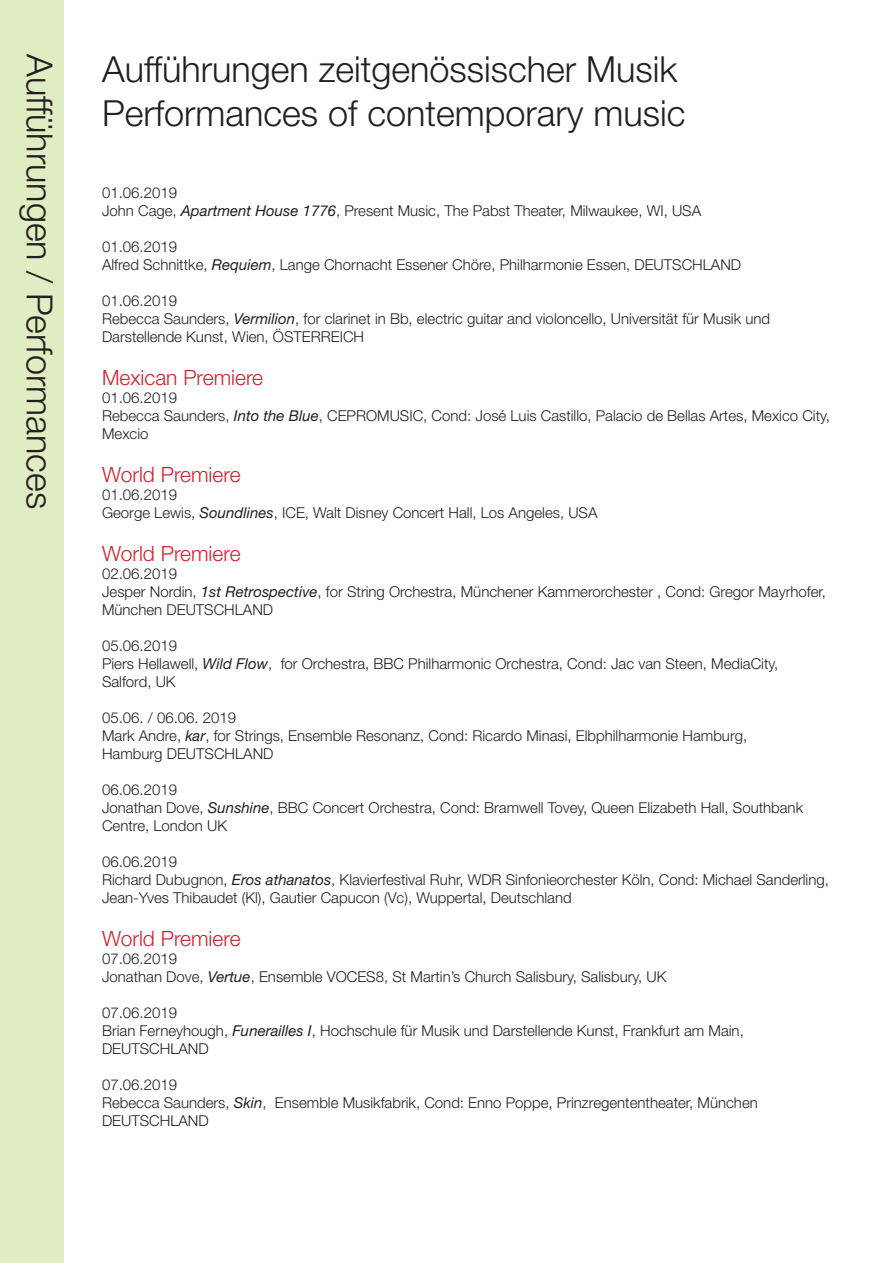
<style>
.page{position:relative;width:893px;height:1263px;background:#fff}
.page>*{position:absolute;margin:0;border:0;box-sizing:border-box;transform-origin:0 0}
.t1{font:300 36px/43.2px "Helvetica Neue";color:#231f20}
.t2{font:300 21px "Helvetica Neue";color:#d1232a}
.t3{font:300 15px/18px "Helvetica Neue";color:#231f20}
.s1{font-weight:400;font-style:italic}
</style>
<div class="page">
<div style="left:0;top:0;width:64px;height:1263px;background:#e0edc3"></div>
<h1 class="t1" style="left:62px;top:54px;width:456px;rotate:90deg">Aufführungen / Performances</h1>
<h1 class="t1" style="left:102px;top:47px;width:585px">Aufführungen zeitgenössischer Musik<br>Performances of contemporary music</h1>
<p class="t3" style="left:102px;top:183px;width:601px">01.06.2019<br>John Cage, <span class="s1">Apartment House 1776</span>, Present Music, The Pabst Theater, Milwaukee, WI, USA</p>
<p class="t3" style="left:102px;top:237px;width:641px">01.06.2019<br>Alfred Schnittke, <span class="s1">Requiem</span>, Lange Chornacht Essener Chöre, Philharmonie Essen, DEUTSCHLAND</p>
<p class="t3" style="left:102px;top:291px;width:670px">01.06.2019<br>Rebecca Saunders, <span class="s1">Vermilion</span>, for clarinet in Bb, electric guitar and violoncello, Universität für Musik und<br>Darstellende Kunst, Wien, ÖSTERREICH</p>
<h2 class="t2" style="left:102px;top:364px;width:163px">Mexican Premiere</h2>
<p class="t3" style="left:102px;top:388px;width:729px">01.06.2019<br>Rebecca Saunders, <span class="s1">Into the Blue</span>, CEPROMUSIC, Cond: José Luis Castillo, Palacio de Bellas Artes, Mexico City,<br>Mexcio</p>
<h2 class="t2" style="left:102px;top:462px;width:140px">World Premiere</h2>
<p class="t3" style="left:102px;top:485px;width:497px">01.06.2019<br>George Lewis, <span class="s1">Soundlines</span>, ICE, Walt Disney Concert Hall, Los Angeles, USA</p>
<h2 class="t2" style="left:102px;top:541px;width:140px">World Premiere</h2>
<p class="t3" style="left:102px;top:564px;width:725px">02.06.2019<br>Jesper Nordin, <span class="s1">1st Retrospective</span>, for String Orchestra, Münchener Kammerorchester , Cond: Gregor Mayrhofer,<br>München DEUTSCHLAND</p>
<p class="t3" style="left:102px;top:636px;width:678px">05.06.2019<br>Piers Hellawell, <span class="s1">Wild Flow</span>, for Orchestra, BBC Philharmonic Orchestra, Cond: Jac van Steen, MediaCity,<br>Salford, UK</p>
<p class="t3" style="left:102px;top:708px;width:647px">05.06. / 06.06. 2019<br>Mark Andre, <span class="s1">kar</span>, for Strings, Ensemble Resonanz, Cond: Ricardo Minasi, Elbphilharmonie Hamburg,<br>Hamburg DEUTSCHLAND</p>
<p class="t3" style="left:102px;top:780px;width:703px">06.06.2019<br>Jonathan Dove, <span class="s1">Sunshine</span>, BBC Concert Orchestra, Cond: Bramwell Tovey, Queen Elizabeth Hall, Southbank<br>Centre, London UK</p>
<p class="t3" style="left:102px;top:852px;width:728px">06.06.2019<br>Richard Dubugnon, <span class="s1">Eros athanatos</span>, Klavierfestival Ruhr, WDR Sinfonieorchester Köln, Cond: Michael Sanderling,<br>Jean-Yves Thibaudet (Kl), Gautier Capucon (Vc), Wuppertal, Deutschland</p>
<h2 class="t2" style="left:102px;top:926px;width:140px">World Premiere</h2>
<p class="t3" style="left:102px;top:950px;width:566px">07.06.2019<br>Jonathan Dove, <span class="s1">Vertue</span>, Ensemble VOCES8, St Martin’s Church Salisbury, Salisbury, UK</p>
<p class="t3" style="left:102px;top:1004px;width:643px">07.06.2019<br>Brian Ferneyhough, <span class="s1">Funerailles I</span>, Hochschule für Musik und Darstellende Kunst, Frankfurt am Main,<br>DEUTSCHLAND</p>
<p class="t3" style="left:102px;top:1076px;width:657px">07.06.2019<br>Rebecca Saunders, <span class="s1">Skin</span>, Ensemble Musikfabrik, Cond: Enno Poppe, Prinzregententheater, München<br>DEUTSCHLAND</p>
</div>
